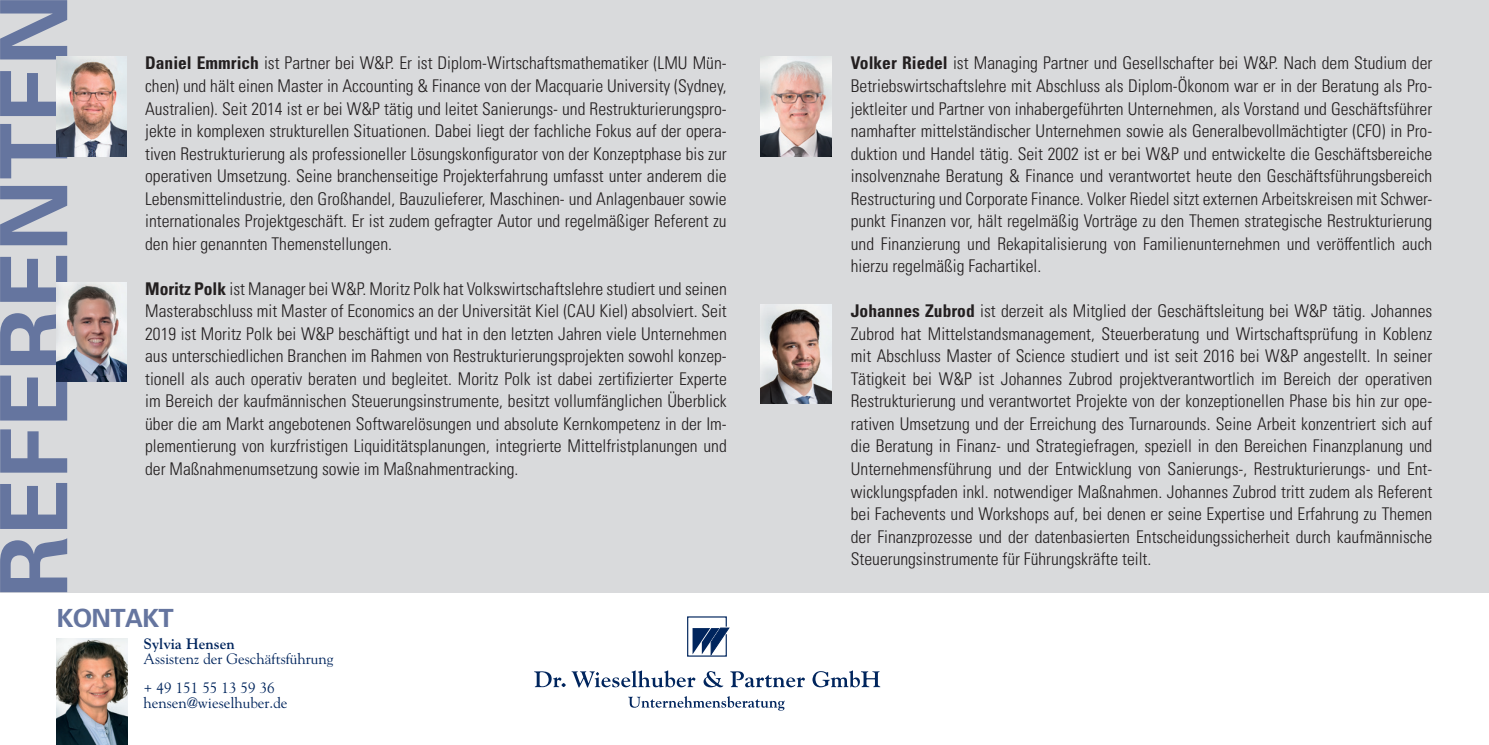
<style>
.page{position:relative;width:1489px;height:745px;background:#fff}
.page>*{position:absolute;margin:0;border:0;box-sizing:border-box;transform-origin:0 0}
.t1{font:700 92.75px "Univers LT Pro 65";color:#65759f}
.t2{font:700 25px "Univers LT Pro 65";letter-spacing:-.025em;color:#65759f}
.t3{font:300 condensed 17.5px/22.5px "Univers LT Pro";color:#231f20;text-align:justify}
.t4{font:15px/29.2px "Goudy Std";color:#00255d}
.t5{font:700 15px "Goudy Std";color:#00255d}
.s1{font-weight:700}
</style>
<div class="page">
<div style="left:0;top:0;width:1488px;height:592px;background:#d9dadc"></div>
<img style="left:760px;top:57px;width:71px;height:99px">
<img style="left:760px;top:304px;width:71px;height:99px">
<img style="left:56px;top:57px;width:71px;height:99px">
<img style="left:56px;top:282px;width:71px;height:99px">
<img style="left:57px;top:638px;width:71px;height:106px">
<svg style="left:687px;top:616px;width:42px;height:40px"></svg>
<svg style="left:534px;top:671px;width:31px;height:15px"></svg>
<svg style="left:571px;top:670px;width:124px;height:17px"></svg>
<svg style="left:703px;top:671px;width:20px;height:16px"></svg>
<svg style="left:730px;top:671px;width:75px;height:16px"></svg>
<svg style="left:812px;top:670px;width:68px;height:17px"></svg>
<svg style="left:628px;top:696px;width:156px;height:14px"></svg>
<h1 class="t1" style="left:-31px;top:597px;width:605px;rotate:-90deg">REFERENTEN</h1>
<p class="t3" style="left:145px;top:51px;width:583px"><span class="s1">Daniel Emmrich</span> ist Partner bei W&amp;P. Er ist Diplom-Wirtschaftsmathematiker (LMU Mün&shy;chen) und hält einen Master in Accounting &amp; Finance von der Macquarie University (Sydney, Australien). Seit 2014 ist er bei W&amp;P tätig und leitet Sanierungs- und Restrukturierungspro&shy;jekte in komplexen strukturellen Situationen. Dabei liegt der fachliche Fokus auf der opera&shy;tiven Restrukturierung als professioneller Lösungskonfigurator von der Konzeptphase bis zur operativen Umsetzung. Seine branchenseitige Projekterfahrung umfasst unter anderem die Lebensmittelindustrie, den Großhandel, Bauzulieferer, Maschinen- und Anlagenbauer sowie internationales Projektgeschäft. Er ist zudem gefragter Autor und regelmäßiger Referent zu den hier genannten Themenstellungen.</p>
<p class="t3" style="left:145px;top:276px;width:583px"><span class="s1">Moritz Polk</span> ist Manager bei W&amp;P. Moritz Polk hat Volkswirtschaftslehre studiert und seinen Masterabschluss mit Master of Economics an der Universität Kiel (CAU Kiel) absolviert. Seit 2019 ist Moritz Polk bei W&amp;P beschäftigt und hat in den letzten Jahren viele Unternehmen aus unterschiedlichen Branchen im Rahmen von Restrukturierungsprojekten sowohl konzep&shy;tionell als auch operativ beraten und begleitet. Moritz Polk ist dabei zertifizierter Experte im Bereich der kaufmännischen Steuerungsinstrumente, besitzt vollumfänglichen Überblick über die am Markt angebotenen Softwarelösungen und absolute Kernkompetenz in der Im&shy;plementierung von kurzfristigen Liquiditätsplanungen, integrierte Mittelfristplanungen und der Maßnahmenumsetzung sowie im Maßnahmentracking.</p>
<h2 class="t2" style="left:57px;top:600px;width:118px">KONTAKT</h2>
<p class="t5" style="left:143px;top:634px;width:93px">Sylvia Hensen</p>
<p class="t4" style="left:143px;top:643px;width:191px">Assistenz der Geschäftsführung + 49 151 55 13 59 36</p>
<p class="t4" style="left:143px;top:687px;width:146px">hensen@wieselhuber.de</p>
<p class="t3" style="left:850px;top:51px;width:583px"><span class="s1">Volker Riedel</span> ist Managing Partner und Gesellschafter bei W&amp;P. Nach dem Studium der Betriebswirtschaftslehre mit Abschluss als Diplom-Ökonom war er in der Beratung als Pro&shy;jektleiter und Partner von inhabergeführten Unternehmen, als Vorstand und Geschäftsführer namhafter mittelständischer Unternehmen sowie als Generalbevollmächtigter (CFO) in Pro&shy;duktion und Handel tätig. Seit 2002 ist er bei W&amp;P und entwickelte die Geschäftsbereiche insolvenznahe Beratung &amp; Finance und verantwortet heute den Geschäftsführungsbereich Restructuring und Corporate Finance. Volker Riedel sitzt externen Arbeitskreisen mit Schwer&shy;punkt Finanzen vor, hält regelmäßig Vorträge zu den Themen strategische Restrukturierung und Finanzierung und Rekapitalisierung von Familienunternehmen und veröffentlich auch hierzu regelmäßig Fachartikel.</p>
<p class="t3" style="left:850px;top:299px;width:583px"><span class="s1">Johannes Zubrod</span> ist derzeit als Mitglied der Geschäftsleitung bei W&amp;P tätig. Johannes Zubrod hat Mittelstandsmanagement, Steuerberatung und Wirtschaftsprüfung in Koblenz mit Abschluss Master of Science studiert und ist seit 2016 bei W&amp;P angestellt. In seiner Tätigkeit bei W&amp;P ist Johannes Zubrod projektverantwortlich im Bereich der operativen Restrukturierung und verantwortet Projekte von der konzeptionellen Phase bis hin zur ope&shy;rativen Umsetzung und der Erreichung des Turnarounds. Seine Arbeit konzentriert sich auf die Beratung in Finanz- und Strategiefragen, speziell in den Bereichen Finanzplanung und Unternehmensführung und der Entwicklung von Sanierungs-, Restrukturierungs- und Ent&shy;wicklungspfaden inkl. notwendiger Maßnahmen. Johannes Zubrod tritt zudem als Referent bei Fachevents und Workshops auf, bei denen er seine Expertise und Erfahrung zu Themen der Finanzprozesse und der datenbasierten Entscheidungssicherheit durch kaufmännische Steuerungsinstrumente für Führungskräfte teilt.</p>
</div>
